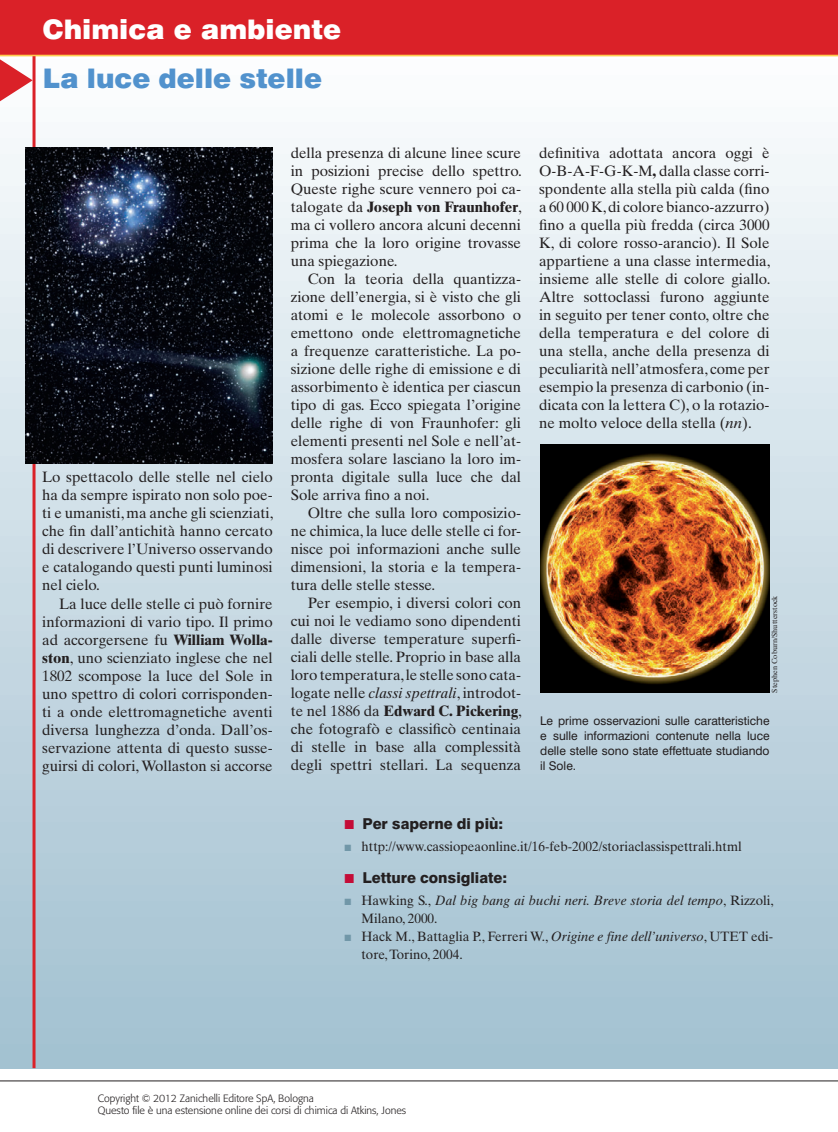
<style>
.page{position:relative;width:838px;height:1132px;background:#fff}
.page>*{position:absolute;margin:0;border:0;box-sizing:border-box;transform-origin:0 0}
.t1{font:900 27px "Swiss 721 BT";color:#5192cd}
.t2{font:900 27px "Swiss 721 BT";color:#fff}
.t3{font:15px/18px "Times Ten";color:#231f20;text-align:justify}
.t4{font:800 15px "Swiss 721 BT";color:#231f20}
.t5{font:13.5px/18px "Times Ten";color:#231f20}
.t6{font:italic 13.5px/18px "Times Ten";color:#231f20}
.t7{font:12px/15px "Swiss 721 BT";color:#231f20;text-align:justify}
.t8{font:300 10.5px/12px "Formata";color:#231f20}
.t9{font:7.5px "Times Ten";color:#231f20}
.s1{font-weight:700}
.s2{font-style:italic}
.s3{font-family:"European Pi Three";font-weight:400;color:#c40c37}
.s4{font-family:"European Pi Three";font-size:10.5px;color:#7197a8}
.s5{font-family:"European Pi Three";font-style:normal;font-size:10.5px;color:#7197a8}
.s6{font-style:normal}
</style>
<div class="page">
<div style="left:0;top:55px;width:838px;height:1012px;background:linear-gradient(to bottom,#fafbfc,#a1bfd0)"></div>
<svg style="left:0;top:56px;width:33px;height:48px"></svg>
<hr style="left:33px;top:55px;width:3px;height:1012px;background:#da2128">
<img style="left:26px;top:148px;width:246px;height:315px">
<div style="left:0;top:0;width:838px;height:55px;background:#da2128"></div>
<hr style="left:0;top:55px;width:838px;height:1px;background:#fecc4e">
<img style="left:540px;top:444px;width:230px;height:248px">
<hr style="left:0;top:1080px;width:838px;height:1px;background:#231f20">
<h1 class="t2" style="left:43px;top:14px;width:300px">Chimica e ambiente</h1>
<h1 class="t1" style="left:43px;top:62px;width:281px">La luce delle stelle</h1>
<p class="t3" style="left:42px;top:469px;width:233px">Lo spettacolo delle stelle nel cielo ha da sempre ispirato non solo poe&shy;ti e umanisti, ma anche gli scienziati, che fin dall’antichità hanno cercato di descrivere l’Universo osservando e catalogando questi punti luminosi nel cielo.</p>
<p class="t3" style="left:42px;top:595px;width:232px;text-indent:17px">La luce delle stelle ci può fornire informazioni di vario tipo. Il primo ad accorgersene fu <span class="s1">William Wolla&shy;ston</span>, uno scienziato inglese che nel 1802 scompose la luce del Sole in uno spettro di colori corrisponden&shy;ti a onde elettromagnetiche aventi diversa lunghezza d’onda. Dall’os&shy;servazione attenta di questo susse&shy;guirsi di colori, Wollaston si accorse</p>
<p class="t3" style="left:291px;top:145px;width:233px">della presenza di alcune linee scure in posizioni precise dello spettro.<br>Queste righe scure vennero poi ca&shy;talogate da <span class="s1">Joseph von Fraunhofer</span>, ma ci vollero ancora alcuni decenni prima che la loro origine trovasse una spiegazione.</p>
<p class="t3" style="left:291px;top:271px;width:232px;text-indent:17px">Con la teoria della quantizza&shy;zione dell’energia, si è visto che gli atomi e le molecole assorbono o emettono onde elettromagnetiche a frequenze caratteristiche. La po&shy;sizione delle righe di emissione e di assorbimento è identica per ciascun tipo di gas. Ecco spiegata l’origine delle righe di von Fraunhofer: gli elementi presenti nel Sole e nell’at&shy;mosfera solare lasciano la loro im&shy;pronta digitale sulla luce che dal Sole arriva fino a noi.</p>
<p class="t3" style="left:291px;top:505px;width:232px;text-indent:17px">Oltre che sulla loro composizio&shy;ne chimica, la luce delle stelle ci for&shy;nisce poi informazioni anche sulle dimensioni, la storia e la tempera&shy;tura delle stelle stesse.</p>
<p class="t3" style="left:291px;top:595px;width:233px;text-indent:17px">Per esempio, i diversi colori con cui noi le vediamo sono dipendenti dalle diverse temperature superfi&shy;ciali delle stelle. Proprio in base alla loro temperatura, le stelle sono cata&shy;logate nelle <span class="s2">classi spettrali</span>, introdot&shy;te nel 1886 da <span class="s1">Edward C. Pickering</span>, che fotografò e classificò centinaia di stelle in base alla complessità degli spettri stellari. La sequenza</p>
<p class="t3" style="left:539px;top:145px;width:233px">definitiva adottata ancora oggi è O<span class="s2">-</span>B-A-F-G-K-M<span class="s1">,</span> dalla classe corri&shy;spondente alla stella più calda (fino a 60 000 K, di colore bianco-azzurro) fino a quella più fredda (circa 3000<br>K, di colore rosso-arancio). Il Sole appartiene a una classe intermedia, insieme alle stelle di colore giallo.<br>Altre sottoclassi furono aggiunte in seguito per tener conto, oltre che della temperatura e del colore di una stella, anche della presenza di peculiarità nell’atmosfera, come per esempio la presenza di carbonio (in&shy;dicata con la lettera C), o la rotazio&shy;ne molto veloce della stella (<span class="s2">nn</span>).</p>
<p class="t9" style="left:771px;top:692px;width:98px;rotate:-90deg">Stephen Coburn/Shutterstock</p>
<p class="t7" style="left:540px;top:713px;width:231px">Le prime osservazioni sulle caratteristiche e sulle informazioni contenute nella luce delle stelle sono state effettuate studiando il Sole.</p>
<p class="t4" style="left:344px;top:815px;width:160px"><span class="s3">-</span> Per saperne di più:</p>
<p class="t5" style="left:344px;top:838px;width:399px"><span class="s4">-</span> http://www.cassiopeaonline.it/16-feb-2002/storiaclassispettrali.html</p>
<p class="t4" style="left:344px;top:869px;width:164px"><span class="s3">-</span> Letture consigliate:</p>
<p class="t6" style="left:361px;top:892px;width:414px;text-indent:-17px"><span class="s5">-</span> <span class="s6">Hawking S.,</span> Dal big bang ai buchi neri. Breve storia del tempo<span class="s6">, Rizzoli,<br>Milano, 2000.</span></p>
<p class="t5" style="left:361px;top:928px;width:413px;text-indent:-17px"><span class="s4">-</span> Hack M., Battaglia P., Ferreri W., <span class="s2">Origine e fine dell’universo</span>, UTET edi&shy;tore, Torino, 2004.</p>
<p class="t8" style="left:98px;top:1092px;width:310px">Copyright © 2012 Zanichelli Editore SpA, Bologna<br>Questo file è una estensione online dei corsi di chimica di Atkins, Jones</p>
</div>
